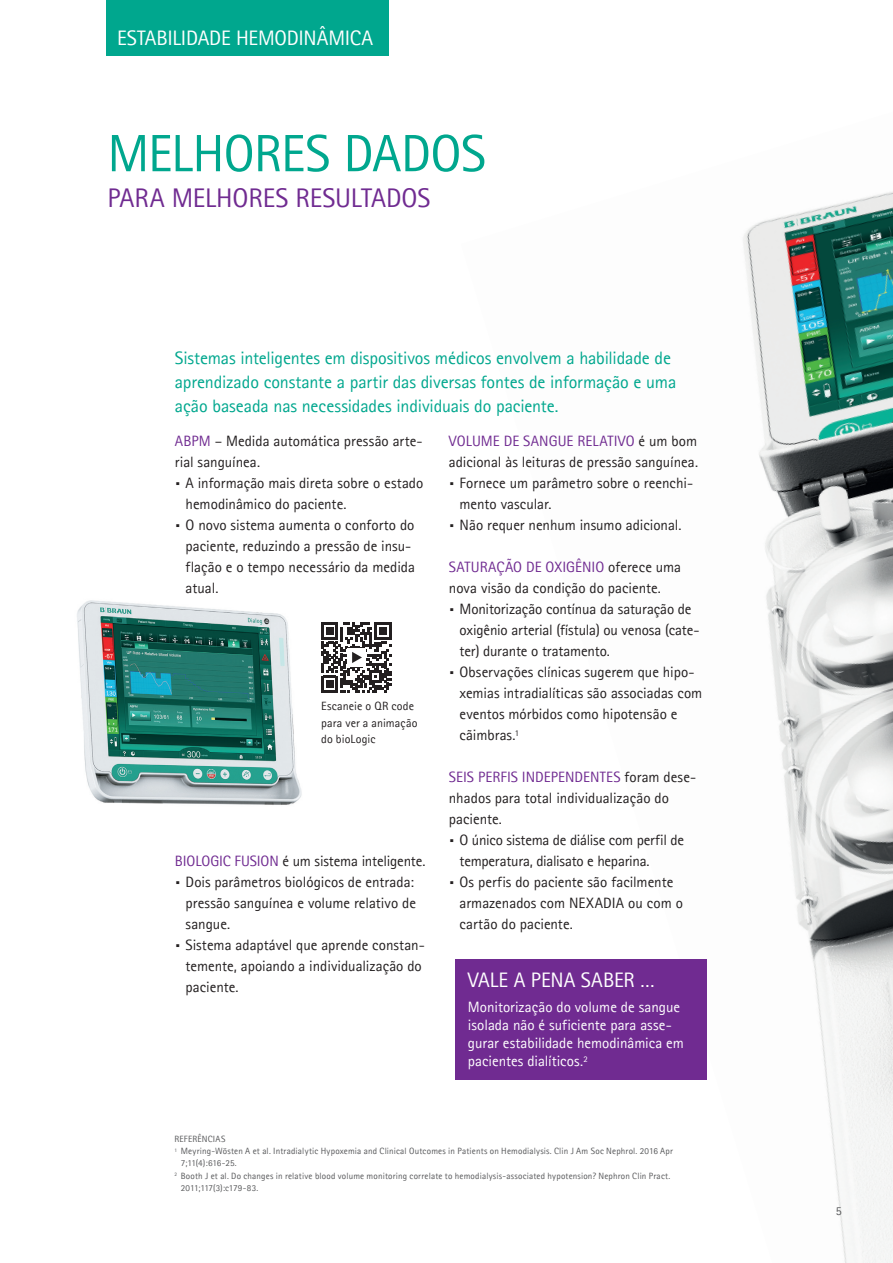
<style>
.page{position:relative;width:893px;height:1263px;background:#fff}
.page>*{position:absolute;margin:0;border:0;box-sizing:border-box;transform-origin:0 0}
.t1{font:52.5px "Rotis Sans Serif";letter-spacing:-.015em;color:#00a78e}
.t2{font:27px "Rotis Sans Serif";letter-spacing:-.005em;color:#702b91}
.t3{font:21px "Rotis Sans Serif";letter-spacing:-.01em;color:#fff}
.t4{font:18px/24px "Rotis Sans Serif";letter-spacing:-.01em;color:#00a78e}
.t5{font:15px "Rotis Sans Serif";color:#231f20}
.t6{font:15px/18px "Rotis Sans Serif";color:#fff}
.t7{font:15px "Rotis Sans Serif";letter-spacing:.005em;color:#702b91}
.t8{font:15px "Rotis Sans Serif";letter-spacing:-.02em;color:#231f20}
.t9{font:12px/16.5px "Rotis Sans Serif";letter-spacing:.01em;color:#231f20}
.t10{font:12px "Rotis Sans Serif";color:#57585a}
.t11{font:9.15px "Rotis Sans Serif";letter-spacing:.02em;color:#57585a}
.t12{font:9.15px "Rotis Sans Serif";letter-spacing:-.02em;color:#57585a}
.s1{color:#702b91}
.s2{font-size:30px}
.s3{color:#231f20}
</style>
<div class="page">
<div style="left:106px;top:0;width:283px;height:55px;background:#00a78e"></div>
<img style="left:743px;top:192px;width:150px;height:1071px">
<svg style="left:321px;top:622px;width:70px;height:70px"></svg>
<img style="left:77px;top:600px;width:225px;height:205px">
<div style="left:455px;top:959px;width:252px;height:121px;background:#702b91"></div>
<h3 class="t3" style="left:117px;top:26px;width:258px">ESTABILIDADE HEMODINÂMICA</h3>
<h1 class="t1" style="left:107px;top:123px;width:380px">MELHORES DADOS</h1>
<h2 class="t2" style="left:107px;top:182px;width:325px">PARA MELHORES RESULTADOS</h2>
<p class="t4" style="left:175px;top:346px;width:503px">Sistemas inteligentes em dispositivos médicos envolvem a habilidade de aprendizado constante a partir das diversas fontes de informação e uma ação baseada nas necessidades individuais do paciente.</p>
<p class="t5" style="left:175px;top:432px;width:249px"><span class="s1">ABPM</span> – Medida automática pressão arte-</p>
<p class="t5" style="left:175px;top:453px;width:87px">rial sanguínea.</p>
<p class="t5" style="left:175px;top:474px;width:250px"><span class="s2">·</span> A informação mais direta sobre o estado</p>
<p class="t5" style="left:186px;top:495px;width:162px">hemodinâmico do paciente.</p>
<p class="t5" style="left:175px;top:516px;width:241px"><span class="s2">·</span> O novo sistema aumenta o conforto do</p>
<p class="t5" style="left:186px;top:537px;width:227px">paciente, reduzindo a pressão de insu-</p>
<p class="t5" style="left:186px;top:558px;width:231px">flação e o tempo necessário da medida</p>
<p class="t5" style="left:186px;top:579px;width:34px">atual.</p>
<p class="t9" style="left:321px;top:698px;width:98px">Escaneie o QR code para ver a animação do bioLogic</p>
<p class="t5" style="left:175px;top:852px;width:252px"><span class="s1">BIOLOGIC FUSION</span> é um sistema inteligente.</p>
<p class="t5" style="left:175px;top:873px;width:241px"><span class="s2">·</span> Dois parâmetros biológicos de entrada:</p>
<p class="t5" style="left:186px;top:894px;width:232px">pressão sanguínea e volume relativo de</p>
<p class="t5" style="left:186px;top:915px;width:46px">sangue.</p>
<p class="t5" style="left:175px;top:936px;width:252px"><span class="s2">·</span> Sistema adaptável que aprende constan-</p>
<p class="t5" style="left:186px;top:957px;width:238px">temente, apoiando a individualização do</p>
<p class="t5" style="left:186px;top:978px;width:54px">paciente.</p>
<p class="t7" style="left:449px;top:432px;width:250px">VOLUME DE SANGUE RELATIVO <span class="s3">é um bom</span></p>
<p class="t5" style="left:449px;top:453px;width:251px">adicional às leituras de pressão sanguínea.</p>
<p class="t5" style="left:449px;top:474px;width:246px"><span class="s2">·</span> Fornece um parâmetro sobre o reenchi-</p>
<p class="t5" style="left:460px;top:495px;width:93px">mento vascular.</p>
<p class="t5" style="left:449px;top:516px;width:234px"><span class="s2">·</span> Não requer nenhum insumo adicional.</p>
<p class="t7" style="left:449px;top:558px;width:234px">SATURAÇÃO DE OXIGÊNIO <span class="s3">oferece uma</span></p>
<p class="t5" style="left:449px;top:579px;width:213px">nova visão da condição do paciente.</p>
<p class="t5" style="left:449px;top:600px;width:244px"><span class="s2">·</span> Monitorização contínua da saturação de</p>
<p class="t5" style="left:460px;top:621px;width:242px">oxigênio arterial (fístula) ou venosa (cate-</p>
<p class="t5" style="left:460px;top:642px;width:152px">ter) durante o tratamento.</p>
<p class="t5" style="left:449px;top:663px;width:247px"><span class="s2">·</span> Observações clínicas sugerem que hipo-</p>
<p class="t5" style="left:460px;top:684px;width:244px">xemias intradialíticas são associadas com</p>
<p class="t5" style="left:460px;top:705px;width:219px">eventos mórbidos como hipotensão e</p>
<p class="t5" style="left:460px;top:726px;width:61px">cãimbras.<sup>1</sup></p>
<p class="t7" style="left:449px;top:768px;width:249px">SEIS PERFIS INDEPENDENTES <span class="s3">foram dese-</span></p>
<p class="t5" style="left:449px;top:789px;width:222px">nhados para total individualização do</p>
<p class="t5" style="left:449px;top:810px;width:54px">paciente.</p>
<p class="t5" style="left:449px;top:831px;width:237px"><span class="s2">·</span> O único sistema de diálise com perfil de</p>
<p class="t8" style="left:460px;top:852px;width:192px">temperatura, dialisato e heparina.</p>
<p class="t5" style="left:449px;top:873px;width:226px"><span class="s2">·</span> Os perfis do paciente são facilmente</p>
<p class="t5" style="left:460px;top:894px;width:225px">armazenados com NEXADIA ou com o</p>
<p class="t5" style="left:460px;top:915px;width:115px">cartão do paciente.</p>
<h3 class="t3" style="left:468px;top:967px;width:189px">VALE A PENA SABER …</h3>
<p class="t6" style="left:468px;top:998px;width:218px">Monitorização do volume de sangue isolada não é suficiente para asse&shy;gurar estabilidade hemodinâmica em pacientes dialíticos.<sup>2</sup></p>
<p class="t11" style="left:174px;top:1134px;width:53px">REFERÊNCIAS</p>
<p class="t11" style="left:174px;top:1146px;width:500px"><sup>1</sup> Meyring-Wösten A et al. Intradialytic Hypoxemia and Clinical Outcomes in Patients on Hemodialysis. Clin J Am Soc Nephrol. 2016 Apr</p>
<p class="t11" style="left:181px;top:1158px;width:58px">7;11(4):616-25.</p>
<p class="t11" style="left:174px;top:1170px;width:497px"><sup>2</sup> Booth J et al. Do changes in relative blood volume monitoring correlate to hemodialysis-associated hypotension? Nephron Clin Pract.</p>
<p class="t12" style="left:181px;top:1182px;width:79px">2011;117(3):c179-83.</p>
<p class="t10" style="left:836px;top:1204px;width:7px">5</p>
</div>
